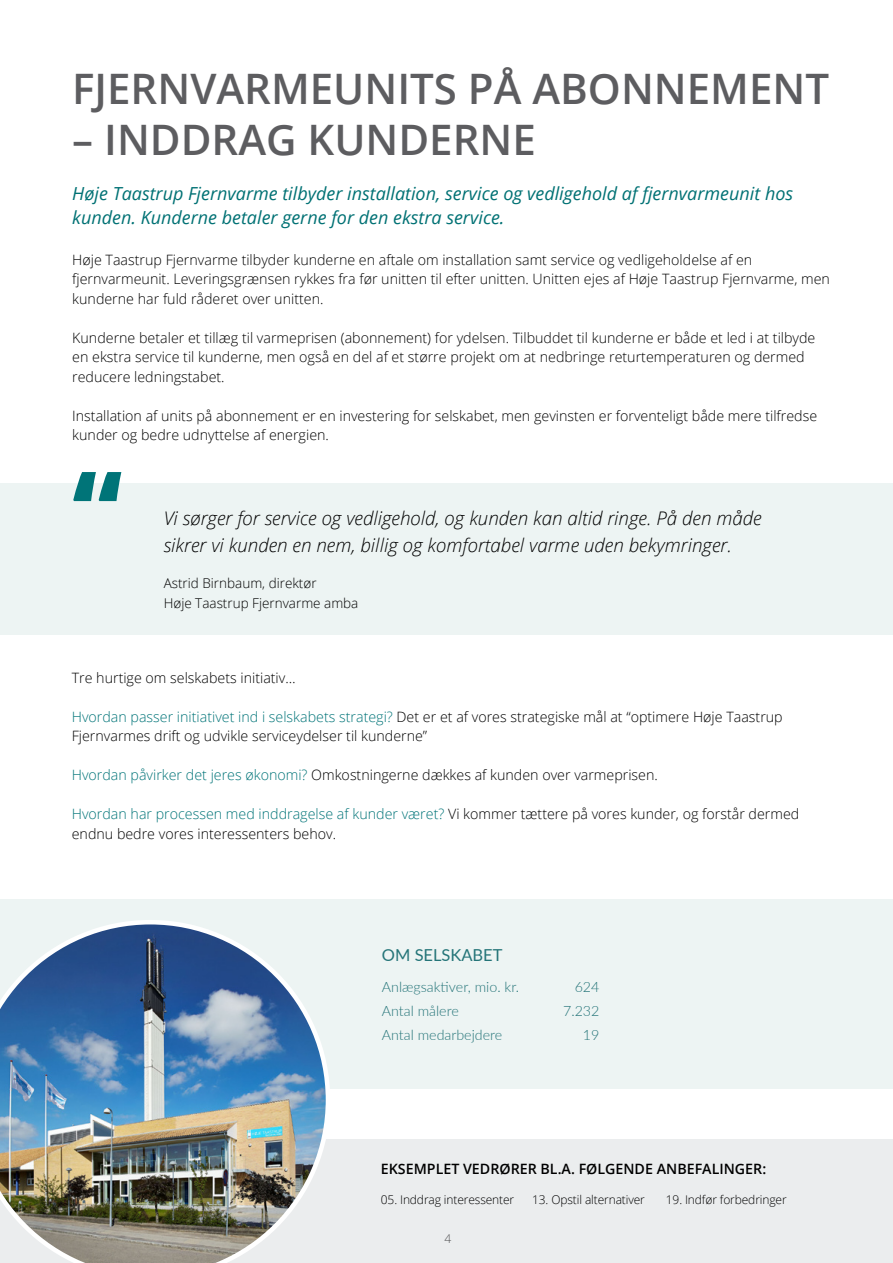
<style>
.page{position:relative;width:893px;height:1263px;background:#fff}
.page>*{position:absolute;margin:0;border:0;box-sizing:border-box;transform-origin:0 0}
.t1{font:800 102px "Open Sans";color:#007478}
.t2{font:600 42px "Open Sans";color:#5d5d60}
.t3{font:italic 300 18.75px/27px "Open Sans";color:#000}
.t4{font:italic 18px/24px "Open Sans";color:#007174}
.t5{font:16.5px "Lato";color:#247478}
.t6{font:300 14.25px/19.5px "Open Sans";color:#000}
.t7{font:300 14.25px "Lato";color:#247478}
.t8{font:600 14.25px "Open Sans";color:#000}
.t9{font:300 13.5px/19.5px "Open Sans";color:#000}
.t10{font:300 12px "Open Sans";letter-spacing:-.01em;color:#000}
.t11{font:300 12px "Open Sans";color:#4d4d4f}
.s1{color:#007478}
</style>
<div class="page">
<div style="left:0;top:1217px;width:893px;height:46px;background:#ebedee"></div>
<div style="left:0;top:899px;width:893px;height:190px;background:#edf4f3"></div>
<div style="left:0;top:1138px;width:893px;height:83px;background:#ebedee"></div>
<div style="left:0;top:483px;width:893px;height:152px;background:#edf4f3"></div>
<img style="left:0;top:920px;width:330px;height:343px">
<h2 class="t2" style="left:72px;top:60px;width:758px">FJERNVARMEUNITS PÅ ABONNEMENT</h2>
<h2 class="t2" style="left:72px;top:111px;width:465px">– INDDRAG KUNDERNE</h2>
<p class="t4" style="left:72px;top:181px;width:722px">Høje Taastrup Fjernvarme tilbyder installation, service og vedligehold af fjernvarmeunit hos kunden. Kunderne betaler gerne for den ekstra service.</p>
<p class="t6" style="left:72px;top:250px;width:759px">Høje Taastrup Fjernvarme tilbyder kunderne en aftale om installation samt service og vedligeholdelse af en fjernvarmeunit. Leveringsgrænsen rykkes fra før unitten til efter unitten. Unitten ejes af Høje Taastrup Fjernvarme, men kunderne har fuld råderet over unitten.</p>
<p class="t6" style="left:72px;top:328px;width:745px">Kunderne betaler et tillæg til varmeprisen (abonnement) for ydelsen. Tilbuddet til kunderne er både et led i at tilbyde en ekstra service til kunderne, men også en del af et større projekt om at nedbringe returtemperaturen og dermed reducere ledningstabet.</p>
<p class="t6" style="left:72px;top:406px;width:746px">Installation af units på abonnement er en investering for selskabet, men gevinsten er forventeligt både mere tilfredse kunder og bedre udnyttelse af energien.</p>
<h1 class="t1" style="left:72px;top:430px;width:52px">“</h1>
<h3 class="t3" style="left:164px;top:504px;width:599px">Vi sørger for service og vedligehold, og kunden kan altid ringe. På den måde sikrer vi kunden en nem, billig og komfortabel varme uden bekymringer.</h3>
<p class="t9" style="left:164px;top:573px;width:196px">Astrid Birnbaum, direktør<br>Høje Taastrup Fjernvarme amba</p>
<p class="t6" style="left:72px;top:667px;width:225px">Tre hurtige om selskabets initiativ…</p>
<p class="t6" style="left:72px;top:706px;width:712px"><span class="s1">Hvordan passer initiativet ind i selskabets strategi?</span> Det er et af vores strategiske mål at “optimere Høje Taastrup<br>Fjernvarmes drift og udvikle serviceydelser til kunderne”</p>
<p class="t6" style="left:72px;top:765px;width:588px"><span class="s1">Hvordan påvirker det jeres økonomi?</span> Omkostningerne dækkes af kunden over varmeprisen.</p>
<p class="t6" style="left:72px;top:804px;width:729px"><span class="s1">Hvordan har processen med inddragelse af kunder været?</span> Vi kommer tættere på vores kunder, og forstår dermed endnu bedre vores interessenters behov.</p>
<p class="t5" style="left:382px;top:943px;width:122px">OM SELSKABET</p>
<p class="t7" style="left:382px;top:977px;width:139px">Anlægsaktiver, mio. kr.</p>
<p class="t7" style="left:575px;top:977px;width:26px">624</p>
<p class="t7" style="left:382px;top:1001px;width:78px">Antal målere</p>
<p class="t7" style="left:563px;top:1001px;width:38px">7.232</p>
<p class="t7" style="left:382px;top:1025px;width:122px">Antal medarbejdere</p>
<p class="t7" style="left:583px;top:1025px;width:18px">19</p>
<p class="t8" style="left:381px;top:1159px;width:387px">EKSEMPLET VEDRØRER BL.A. FØLGENDE ANBEFALINGER:</p>
<p class="t10" style="left:381px;top:1192px;width:135px">05. Inddrag interessenter</p>
<p class="t10" style="left:532px;top:1192px;width:114px">13. Opstil alternativer</p>
<p class="t10" style="left:666px;top:1192px;width:122px">19. Indfør forbedringer</p>
<p class="t11" style="left:445px;top:1230px;width:8px">4</p>
</div>
